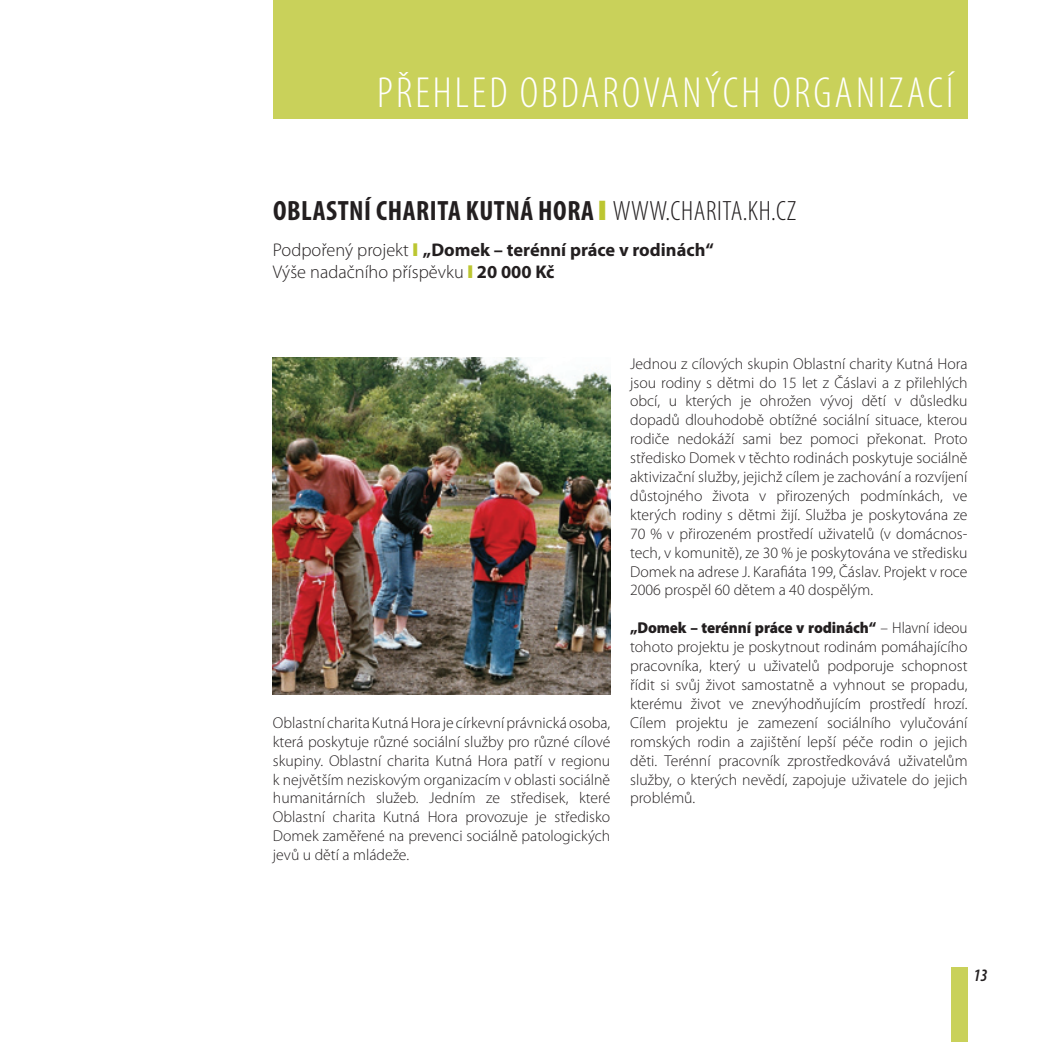
<style>
.page{position:relative;width:1042px;height:1042px;background:#fff}
.page>*{position:absolute;margin:0;border:0;box-sizing:border-box;transform-origin:0 0}
.t1{font:300 condensed 43.75px "Myriad Pro";letter-spacing:.07em;color:#fff}
.t2{font:700 condensed 28px "Myriad Pro";letter-spacing:.02em;color:#231f20}
.t3{font:700 18.38px "Myriad Pro";color:#231f20}
.t4{font:300 18.38px "Myriad Pro";color:#231f20}
.t5{font:italic 600 condensed 17.5px "Myriad Pro";color:#231f20}
.t6{font:300 15.75px/18.9px "Myriad Pro";color:#231f20;text-align:justify}
.t7{font:300 15.75px/18.9px "Myriad Pro";color:#231f20;text-align:justify;scale:.96 1}
.s1{color:#bcc631}
.s2{font-weight:300}
.s3{font-weight:700}
.s4{font-weight:900}
</style>
<div class="page">
<div style="left:273px;top:0;width:694px;height:119px;background:#c9d15a"></div>
<div style="left:951px;top:967px;width:16px;height:75px;background:#c9d15a"></div>
<img style="left:273px;top:357px;width:337px;height:337px">
<p class="t1" style="left:377px;top:67px;width:578px">PŘEHLED OBDAROVANÝCH ORGANIZACÍ</p>
<p class="t2" style="left:273px;top:193px;width:525px">OBLASTNÍ CHARITA KUTNÁ HORA <span class="s1">❙</span> <span class="s2">WWW.CHARITA.KH.CZ</span></p>
<p class="t3" style="left:273px;top:238px;width:442px"><span class="s2">Podpořený projekt</span> <span class="s1">❙</span> „Domek – terénní práce v rodinách“</p>
<p class="t4" style="left:273px;top:261px;width:283px">Výše nadačního příspěvku <span class="s1">❙</span> <span class="s3">20 000 Kč</span></p>
<p class="t6" style="left:273px;top:713px;width:339px">Oblastní charita Kutná Hora je církevní právnická osoba, která poskytuje různé sociální služby pro různé cílové skupiny. Oblastní charita Kutná Hora patří v regionu k největším neziskovým organizacím v oblasti sociálně humanitárních služeb. Jedním ze středisek, které Oblastní charita Kutná Hora provozuje je středisko Domek zaměřené na prevenci sociálně patologických jevů u dětí a mládeže.</p>
<p class="t6" style="left:630px;top:354px;width:339px">Jednou z cílových skupin Oblastní charity Kutná Hora jsou rodiny s dětmi do 15 let z Čáslavi a z přilehlých obcí, u kterých je ohrožen vývoj dětí v důsledku dopadů dlouhodobě obtížné sociální situace, kterou rodiče nedokáží sami bez pomoci překonat. Proto středisko Domek v těchto rodinách poskytuje sociálně aktivizační služby, jejichž cílem je zachování a rozvíjení důstojného života v přirozených podmínkách, ve kterých rodiny s dětmi žijí. Služba je poskytována ze 70 % v přirozeném prostředí uživatelů (v domácnos&shy;tech, v komunitě), ze 30 % je poskytována ve středisku Domek na adrese J. Karafiáta 199, Čáslav. Projekt v roce 2006 prospěl 60 dětem a 40 dospělým.</p>
<p class="t7" style="left:630px;top:618px;width:353px"><span class="s4">„Domek – terénní práce v rodinách“</span> – Hlavní ideou tohoto projektu je poskytnout rodinám pomáhajícího pracovníka, který u uživatelů podporuje schopnost řídit si svůj život samostatně a vyhnout se propadu, kterému život ve znevýhodňujícím prostředí hrozí.<br>Cílem projektu je zamezení sociálního vylučování romských rodin a zajištění lepší péče rodin o jejich děti. Terénní pracovník zprostředkovává uživatelům služby, o kterých nevědí, zapojuje uživatele do jejich problémů.</p>
<p class="t5" style="left:973px;top:964px;width:16px">13</p>
</div>
